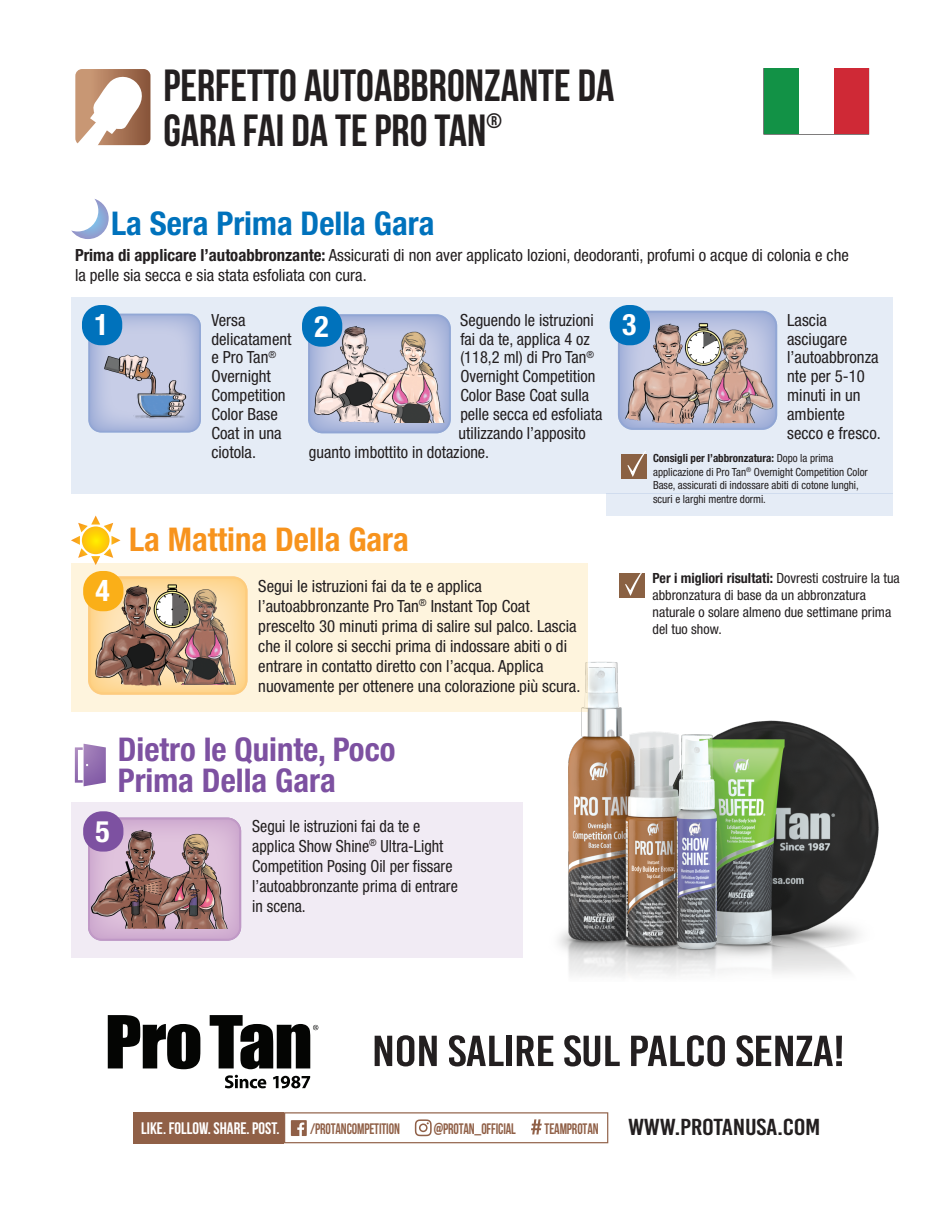
<style>
.page{position:relative;width:945px;height:1215px;background:#fff}
.page>*{position:absolute;margin:0;border:0;box-sizing:border-box;transform-origin:0 0}
.t1{font:45px/44.4px "Bebas Neue";color:#231f20}
.t2{font:43.35px "Bebas Kai";letter-spacing:-.01em;color:#231f20;scale:1.18 1}
.t3{font:700 condensed 32.7px/30.8px "Helvetica Neue";color:#7d51a1}
.t4{font:700 condensed 32.7px "Helvetica Neue";color:#0072bc}
.t5{font:700 condensed 32.7px "Helvetica Neue";color:#f7931d}
.t6{font:700 condensed 29.7px "Helvetica Neue";color:#fff}
.t7{font:23.1px "Bebas Kai";letter-spacing:-.01em;color:#231f20;scale:1.18 1}
.t8{font:condensed 16.8px/18.9px "Helvetica Neue";color:#231f20}
.t9{font:condensed 16.8px/20.1px "Helvetica Neue";color:#231f20;scale:.96 1}
.t10{font:16.65px "Bebas Neue";color:#fff}
.t11{font:15.15px "Bebas Neue";letter-spacing:-.01em;color:#906047;scale:.9 1}
.t12{font:condensed 14.1px/16.8px "Helvetica Neue";color:#231f20}
.t13{font:condensed 11.25px/13.5px "Helvetica Neue";color:#231f20}
.s1{font-weight:700}
</style>
<div class="page">
<svg style="left:108px;top:1015px;width:92px;height:54px"></svg>
<svg style="left:210px;top:1015px;width:108px;height:54px"></svg>
<svg style="left:225px;top:1075px;width:41px;height:13px"></svg>
<svg style="left:273px;top:1076px;width:37px;height:12px"></svg>
<div style="left:134px;top:1112px;width:150px;height:31px;background:#906047"></div>
<svg style="left:284px;top:1112px;width:324px;height:31px"></svg>
<svg style="left:75px;top:69px;width:75px;height:77px"></svg>
<div style="left:834px;top:69px;width:34px;height:65px;background:#cf2936"></div>
<div style="left:764px;top:69px;width:35px;height:65px;background:#129246"></div>
<img style="left:515px;top:661px;width:364px;height:315px">
<div style="left:71px;top:297px;width:822px;height:197px;background:#e5ecf6"></div>
<div style="left:606px;top:494px;width:287px;height:22px;background:#e5ecf6"></div>
<div style="left:71px;top:563px;width:517px;height:149px;background:#fef4dd"></div>
<div style="left:71px;top:802px;width:452px;height:155px;background:#f1ebf4"></div>
<svg style="left:89px;top:315px;width:111px;height:117px;background:#b4bedf"></svg>
<div style="left:88px;top:314px;width:113px;height:118px;border:2px solid #92a4d3;border-radius:12px"></div>
<svg style="left:309px;top:315px;width:141px;height:117px"></svg>
<div style="left:308px;top:314px;width:143px;height:119px;border:2px solid #92a4d3;border-radius:13px"></div>
<div style="left:619px;top:312px;width:157px;height:117px;background:#a8b5db;border-radius:14px"></div>
<div style="left:618px;top:311px;width:159px;height:119px;border:2px solid #92a4d3;border-radius:14px"></div>
<div style="left:89px;top:819px;width:151px;height:121px;background:#d2b0d2;border-radius:13px"></div>
<div style="left:88px;top:818px;width:153px;height:123px;border:2px solid #c7a0ca;border-radius:13px"></div>
<img style="left:100px;top:337px;width:97px;height:96px">
<img style="left:305px;top:319px;width:107px;height:111px">
<img style="left:90px;top:827px;width:109px;height:106px">
<img style="left:621px;top:320px;width:107px;height:109px">
<img style="left:159px;top:830px;width:71px;height:98px">
<div style="left:82px;top:305px;width:40px;height:40px;background:#0072bc;border-radius:19px"></div>
<div style="left:302px;top:306px;width:40px;height:41px;background:#0072bc;border-radius:19px"></div>
<div style="left:610px;top:305px;width:40px;height:40px;background:#0072bc;border-radius:19px"></div>
<div style="left:621px;top:454px;width:26px;height:25px;background:#8a6143"></div>
<svg style="left:627px;top:451px;width:19px;height:26px"></svg>
<div style="left:619px;top:573px;width:26px;height:25px;background:#8a6143"></div>
<svg style="left:625px;top:573px;width:17px;height:23px"></svg>
<svg style="left:71px;top:199px;width:38px;height:40px"></svg>
<svg style="left:75px;top:744px;width:31px;height:42px"></svg>
<svg style="left:71px;top:516px;width:50px;height:49px"></svg>
<svg style="left:89px;top:578px;width:157px;height:115px"></svg>
<div style="left:88px;top:576px;width:159px;height:119px;border:2px solid #fece7a;border-radius:13px"></div>
<img style="left:89px;top:580px;width:107px;height:110px">
<div style="left:83px;top:571px;width:40px;height:40px;background:#faaf18;border-radius:19px"></div>
<div style="left:83px;top:811px;width:40px;height:41px;background:#7d51a1;border-radius:19px"></div>
<img style="left:701px;top:316px;width:73px;height:107px">
<img style="left:160px;top:578px;width:88px;height:107px">
<img style="left:366px;top:330px;width:85px;height:93px">
<h1 class="t1" style="left:163px;top:63px;width:452px">PERFETTO AUTOABBRONZANTE DA<br>GARA FAI DA TE PRO TAN<sup>®</sup></h1>
<h3 class="t4" style="left:111px;top:204px;width:325px">La Sera Prima Della Gara</h3>
<p class="t8" style="left:75px;top:244px;width:775px;line-height:20.1px"><span class="s1">Prima di applicare l’autoabbronzante:</span> Assicurati di non aver applicato lozioni, deodoranti, profumi o acque di colonia e che la pelle sia secca e sia stata esfoliata con cura.</p>
<p class="t8" style="left:211px;top:310px;width:82px">Versa delicatament e Pro Tan<sup>®<br></sup>Overnight<br>Competition<br>Color Base<br>Coat in una ciotola.</p>
<p class="t8" style="left:460px;top:310px;width:135px">Seguendo le istruzioni</p>
<h3 class="t6" style="left:94px;top:307px;width:16px">1</h3>
<h3 class="t6" style="left:315px;top:308px;width:16px">2</h3>
<h3 class="t6" style="left:622px;top:307px;width:16px">3</h3>
<p class="t8" style="left:460px;top:329px;width:131px">fai da te, applica 4 oz</p>
<p class="t8" style="left:460px;top:348px;width:135px">(118,2 ml) di Pro Tan<sup>®</sup></p>
<p class="t8" style="left:460px;top:367px;width:136px">Overnight Competition</p>
<p class="t8" style="left:460px;top:386px;width:130px">Color Base Coat sulla</p>
<p class="t8" style="left:460px;top:404px;width:144px">pelle secca ed esfoliata</p>
<p class="t8" style="left:459px;top:423px;width:129px">utilizzando l’apposito</p>
<p class="t8" style="left:309px;top:442px;width:182px">guanto imbottito in dotazione.</p>
<h3 class="t6" style="left:96px;top:573px;width:16px">4</h3>
<h3 class="t5" style="left:129px;top:519px;width:281px">La Mattina Della Gara</h3>
<p class="t8" style="left:258px;top:576px;width:324px;line-height:20.1px">Segui le istruzioni fai da te e applica l’autoabbronzante Pro Tan<sup>®</sup> Instant Top Coat prescelto 30 minuti prima di salire sul palco. Lascia che il colore si secchi prima di indossare abiti o di entrare in contatto diretto con l’acqua. Applica nuovamente per ottenere una colorazione più scura.</p>
<h3 class="t3" style="left:118px;top:734px;width:279px">Dietro le Quinte, Poco<br>Prima Della Gara</h3>
<h3 class="t6" style="left:96px;top:813px;width:16px">5</h3>
<p class="t9" style="left:252px;top:815px;width:216px">Segui le istruzioni fai da te e applica Show Shine<sup>®</sup> Ultra-Light<br>Competition Posing Oil per fissare l’autoabbronzante prima di entrare in scena.</p>
<p class="t8" style="left:787px;top:310px;width:95px">Lascia asciugare l’autoabbronza nte per 5-10 minuti in un ambiente secco e fresco.</p>
<p class="t13" style="left:653px;top:451px;width:216px"><span class="s1">Consigli per l’abbronzatura:</span> Dopo la prima applicazione di Pro Tan<sup>®</sup> Overnight Competition Color Base, assicurati di indossare abiti di cotone lunghi, scuri e larghi mentre dormi.</p>
<p class="t12" style="left:653px;top:570px;width:249px"><span class="s1">Per i migliori risultati:</span> Dovresti costruire la tua abbronzatura di base da un abbronzatura naturale o solare almeno due settimane prima del tuo show.</p>
<h2 class="t2" style="left:372px;top:1028px;width:402px">NON SALIRE SUL PALCO SENZA!</h2>
<p class="t10" style="left:141px;top:1119px;width:140px">LIKE. FOLLOW. SHARE. POST.</p>
<p class="t11" style="left:310px;top:1120px;width:101px">/PROTANCOMPETITION</p>
<p class="t11" style="left:434px;top:1120px;width:93px">@PROTAN_OFFICIAL</p>
<p class="t11" style="left:545px;top:1120px;width:62px">TEAMPROTAN</p>
<h3 class="t7" style="left:628px;top:1115px;width:165px">WWW.PROTANUSA.COM</h3>
</div>
